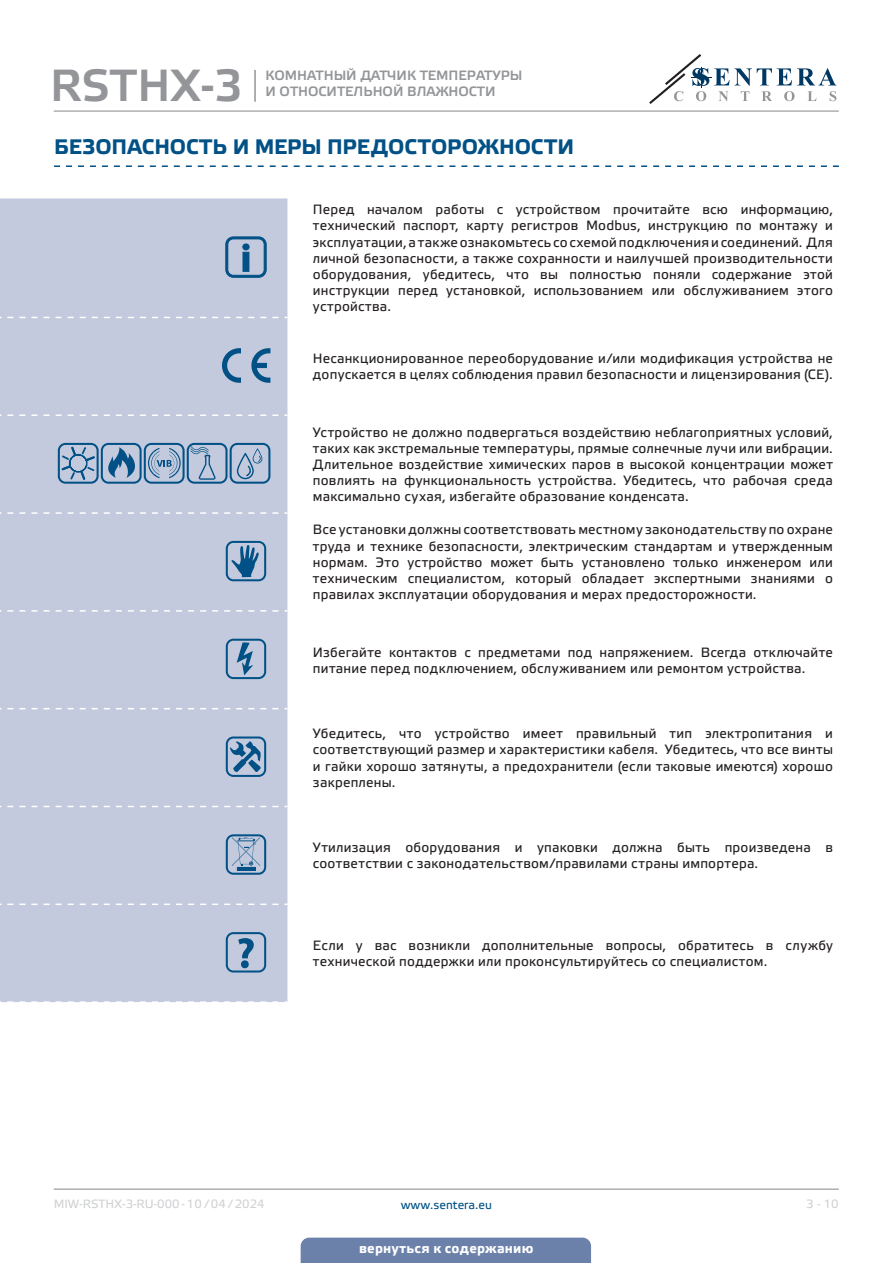
<style>
.page{position:relative;width:893px;height:1263px;background:#fff}
.page>*{position:absolute;margin:0;border:0;box-sizing:border-box;transform-origin:0 0}
.t1{font:45px "Etelka Medium Pro";color:#939598}
.t2{font:700 21px "Etelka Text Pro";color:#015186}
.table_text{font:13.5px/16.2px "Etelka Text Pro";letter-spacing:.015em;color:#231f20;text-align:justify}
.t3{font:13.5px/16.2px "Etelka Medium Pro";color:#939598}
.t4{font:700 13.5px "Etelka Text Pro";letter-spacing:.015em;color:#fff}
.t5{font:12px "Etelka Text Pro";color:#d1d2d4}
.t6{font:12px "Etelka Text Pro";color:#015186}
</style>
<div class="page">
<hr style="left:54px;top:111px;width:785px;height:1px;background:#939598">
<hr style="left:54px;top:1188px;width:785px;height:2px;background:#939598">
<svg style="left:649px;top:54px;width:187px;height:50px"></svg>
<div style="left:301px;top:1237px;width:290px;height:26px;background:#6c81aa"></div>
<hr style="left:254px;top:70px;width:2px;height:32px;background:#939598">
<svg style="left:54px;top:165px;width:785px;height:2px"></svg>
<div style="left:0;top:198px;width:287px;height:804px;background:#c4cadd"></div>
<svg style="left:7px;top:317px;width:280px;height:1px"></svg>
<svg style="left:7px;top:414px;width:280px;height:2px"></svg>
<svg style="left:7px;top:512px;width:280px;height:2px"></svg>
<svg style="left:7px;top:610px;width:280px;height:2px"></svg>
<svg style="left:7px;top:708px;width:280px;height:1px"></svg>
<svg style="left:7px;top:806px;width:280px;height:1px"></svg>
<svg style="left:7px;top:903px;width:280px;height:2px"></svg>
<svg style="left:7px;top:1001px;width:280px;height:1px"></svg>
<svg style="left:226px;top:237px;width:40px;height:40px;background:#84a2c0"></svg>
<svg style="left:221px;top:348px;width:20px;height:36px"></svg>
<svg style="left:251px;top:347px;width:19px;height:36px"></svg>
<svg style="left:58px;top:443px;width:212px;height:41px;background:#8ba7c3"></svg>
<svg style="left:226px;top:541px;width:40px;height:40px;background:#7196b8"></svg>
<svg style="left:226px;top:639px;width:40px;height:40px;background:#87a4c2"></svg>
<svg style="left:226px;top:736px;width:40px;height:41px;background:#7196b8"></svg>
<svg style="left:226px;top:834px;width:40px;height:41px;background:#8ca7c4"></svg>
<svg style="left:226px;top:932px;width:40px;height:40px;background:#8aa6c3"></svg>
<h1 class="t1" style="left:50px;top:61px;width:194px">RSTHX-3</h1>
<p class="t3" style="left:266px;top:68px;width:258px">КОМНАТНЫЙ ДАТЧИК ТЕМПЕРАТУРЫ<br>И ОТНОСИТЕЛЬНОЙ ВЛАЖНОСТИ</p>
<p class="t2" style="left:54px;top:135px;width:522px">БЕЗОПАСНОСТЬ И МЕРЫ ПРЕДОСТОРОЖНОСТИ</p>
<p class="table_text" style="left:313px;top:202px;width:521px">Перед началом работы с устройством прочитайте всю информацию, технический паспорт, карту регистров Modbus, инструкцию по монтажу и эксплуатации, а также ознакомьтесь со схемой подключения и соединений. Для личной безопасности, а также сохранности и наилучшей производительности оборудования, убедитесь, что вы полностью поняли содержание этой инструкции перед установкой, использованием или обслуживанием этого устройства.</p>
<p class="table_text" style="left:313px;top:351px;width:521px">Несанкционированное переоборудование и/или модификация устройства не допускается в целях соблюдения правил безопасности и лицензирования (CE).</p>
<p class="table_text" style="left:313px;top:425px;width:521px">Устройство не должно подвергаться воздействию неблагоприятных условий, таких как экстремальные температуры, прямые солнечные лучи или вибрации.<br>Длительное воздействие химических паров в высокой концентрации может повлиять на функциональность устройства. Убедитесь, что рабочая среда максимально сухая, избегайте образование конденсата.</p>
<p class="table_text" style="left:313px;top:522px;width:521px">Все установки должны соответствовать местному законодательству по охране труда и технике безопасности, электрическим стандартам и утвержденным нормам. Это устройство может быть установлено только инженером или техническим специалистом, который обладает экспертными знаниями о правилах эксплуатации оборудования и мерах предосторожности.</p>
<p class="table_text" style="left:313px;top:645px;width:521px">Избегайте контактов с предметами под напряжением. Всегда отключайте питание перед подключением, обслуживанием или ремонтом устройства.</p>
<p class="table_text" style="left:313px;top:726px;width:521px">Убедитесь, что устройство имеет правильный тип электропитания и соответствующий размер и характеристики кабеля. Убедитесь, что все винты и гайки хорошо затянуты, а предохранители (если таковые имеются) хорошо закреплены.</p>
<p class="table_text" style="left:313px;top:840px;width:521px">Утилизация оборудования и упаковки должна быть произведена в соответствии с законодательством/правилами страны импортера.</p>
<p class="table_text" style="left:313px;top:938px;width:521px">Если у вас возникли дополнительные вопросы, обратитесь в службу технической поддержки или проконсультируйтесь со специалистом.</p>
<p class="t5" style="left:54px;top:1197px;width:212px">MIW-RSTHX-3-RU-000 - 10 / 04 / 2024</p>
<p class="t6" style="left:401px;top:1198px;width:93px">www.sentera.eu</p>
<p class="t5" style="left:806px;top:1197px;width:34px">3 - 10</p>
<p class="t4" style="left:359px;top:1240px;width:176px">вернуться к содержанию</p>
</div>
